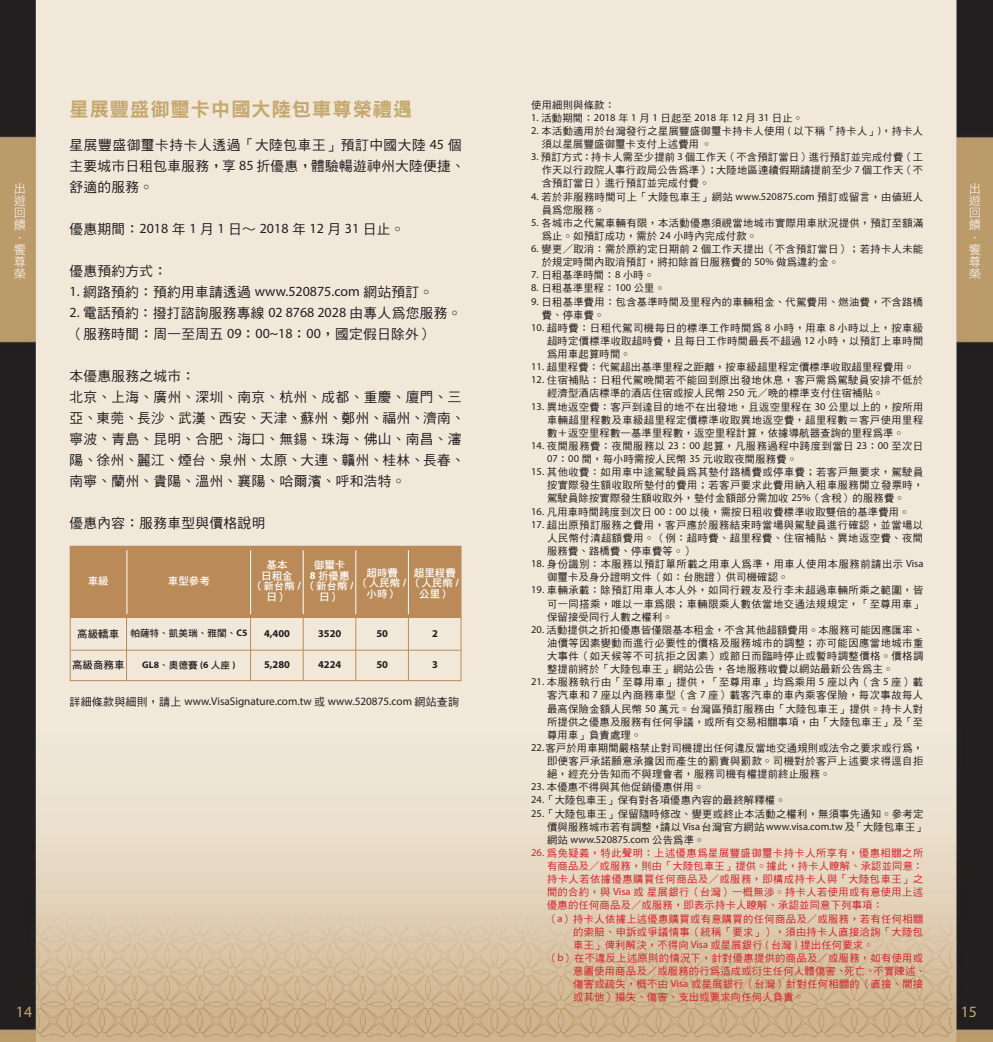
<style>
.page{position:relative;width:993px;height:1042px;background:#fff}
.page>*{position:absolute;margin:0;border:0;box-sizing:border-box;transform-origin:0 0}
.t1{font:19.25px "DF Hei Std W9";letter-spacing:.05em;color:#c5a86e}
.t2{font:15.75px "Myriad Pro";color:#c5a86e}
.t3{font:500 14px/21px "Hei";color:#231f20}
.t4{font:12.25px/12.2px "DF Hei Std W3";color:#fff}
.t5{font:11.2px "Myriad Pro";color:#231f20}
.t6{font:500 10.5px/13.1px "Hei";color:#231f20;text-align:justify}
.t7{font:500 10.5px/13.1px "Hei";letter-spacing:.005em;color:#d1232a;text-align:justify}
.t8{font:500 10.5px/13.1px "Hei";letter-spacing:.03em;color:#231f20}
.t9{font:500 10.5px/13.1px "Hei";letter-spacing:.025em;color:#231f20}
.t10{font:10.5px/10.5px "DF Hei Bd HK BF";color:#fff}
.t11{font:10.5px "Myriad Pro";color:#231f20}
.t12{font:700 10.5px "Myriad Pro";color:#231f20}
.t13{font:10.5px "DF Hei Bd HK BF";color:#231f20}
.t14{font:9.62px "DF Hei Bd HK BF";color:#231f20}
.t15{font:700 9.62px "Myriad Pro";color:#231f20}
.s1{font-family:"Hei";font-weight:500}
.s2{font-family:"Myriad Pro";font-weight:400}
.s3{font-family:"Myriad Pro";font-weight:700}
.s4{font-family:"DF Hei Bd HK BF";font-weight:400}
</style>
<div class="page">
<img style="left:0;top:0;width:992px;height:1042px">
<div style="left:70px;top:546px;width:391px;height:71px;background:#ba8b58"></div>
<hr style="left:126px;top:616px;width:1px;height:64px;background:#ba8b58">
<hr style="left:126px;top:550px;width:1px;height:64px;background:#fff">
<hr style="left:250px;top:550px;width:1px;height:64px;background:#fff">
<hr style="left:250px;top:616px;width:1px;height:65px;background:#ba8b58">
<hr style="left:302px;top:550px;width:1px;height:64px;background:#fff">
<hr style="left:302px;top:616px;width:1px;height:64px;background:#ba8b58">
<hr style="left:355px;top:550px;width:1px;height:64px;background:#fff">
<hr style="left:355px;top:616px;width:1px;height:65px;background:#ba8b58">
<hr style="left:408px;top:550px;width:1px;height:64px;background:#fff">
<hr style="left:408px;top:616px;width:1px;height:64px;background:#ba8b58">
<hr style="left:71px;top:650px;width:389px;height:1px;background:#ba8b58">
<p class="t6" style="left:531px;top:98px;width:85px">使用細則與條款：</p>
<p class="t11" style="left:531px;top:111px;width:273px">1. <span class="s1">活動期間：</span>2018 <span class="s1">年</span> 1 <span class="s1">月</span> 1 <span class="s1">日起至</span> 2018 <span class="s1">年</span> 12 <span class="s1">月</span> 31 <span class="s1">日止。</span></p>
<p class="t6" style="left:541px;top:124px;width:383px;text-indent:-10px"><span class="s2">2.</span> 本活動適用於台灣發行之星展豐盛御璽卡持卡人使用 <span class="s2">(</span> 以下稱「持卡人」<span class="s2">)</span>，持卡人須以星展豐盛御璽卡支付上述費用。</p>
<p class="t6" style="left:541px;top:150px;width:383px;text-indent:-10px"><span class="s2">3.</span> 預訂方式：持卡人需至少提前 <span class="s2">3</span> 個工作天（不含預訂當日）進行預訂並完成付費（工作天以行政院人事行政局公告為準）；大陸地區連續假期請提前至少 <span class="s2">7</span> 個工作天（不含預訂當日）進行預訂並完成付費。</p>
<p class="t6" style="left:541px;top:190px;width:383px;text-indent:-10px"><span class="s2">4.</span> 若於非服務時間可上「大陸包車王」網站 <span class="s2">www.520875.com</span> 預訂或留言，由值班人員為您服務。</p>
<p class="t6" style="left:541px;top:216px;width:383px;text-indent:-10px"><span class="s2">5.</span> 各城市之代駕車輛有限，本活動優惠須視當地城市實際用車狀況提供，預訂至額滿為止。如預訂成功，需於 <span class="s2">24</span> 小時內完成付款。</p>
<p class="t6" style="left:541px;top:242px;width:383px;text-indent:-10px"><span class="s2">6.</span> 變更／取消：需於原約定日期前 <span class="s2">2</span> 個工作天提出（不含預訂當日）；若持卡人未能於規定時間內取消預訂，將扣除首日服務費的 <span class="s2">50%</span> 做為違約金。</p>
<p class="t6" style="left:531px;top:269px;width:125px"><span class="s2">7.</span> 日租基準時間：<span class="s2">8</span> 小時。</p>
<p class="t6" style="left:531px;top:282px;width:135px"><span class="s2">8.</span> 日租基準里程：<span class="s2">100</span> 公里。</p>
<p class="t6" style="left:541px;top:295px;width:383px;text-indent:-10px"><span class="s2">9.</span> 日租基準費用：包含基準時間及里程內的車輛租金、代駕費用、燃油費，不含路橋費、停車費。</p>
<p class="t6" style="left:547px;top:321px;width:378px;text-indent:-16px"><span class="s2">10.</span> 超時費：日租代駕司機每日的標準工作時間為 <span class="s2">8</span> 小時，用車 <span class="s2">8</span> 小時以上，按車級超時定價標準收取超時費，且每日工作時間最長不超過 <span class="s2">12</span> 小時，以預訂上車時間為用車起算時間。</p>
<p class="t6" style="left:531px;top:360px;width:385px"><span class="s2">11.</span> 超里程費：代駕超出基準里程之距離，按車級超里程定價標準收取超里程費用。</p>
<p class="t9" style="left:547px;top:374px;width:378px;text-indent:-16px"><span class="s2">12.</span> 住宿補貼：日租代駕晚間若不能回到原出發地休息，客戶需為駕駛員安排不低於經濟型酒店標準的酒店住宿或按人民幣 <span class="s2">250</span> 元／晚的標準支付住宿補貼。</p>
<p class="t6" style="left:547px;top:400px;width:378px;text-indent:-16px"><span class="s2">13.</span> 異地返空費：客戶到達目的地不在出發地，且返空里程在 <span class="s2">30</span> 公里以上的，按所用車輛超里程數及車級超里程定價標準收取異地返空費，超里程數＝客戶使用里程數＋返空里程數—基準里程數，返空里程計算，依據導航器查詢的里程為準。</p>
<p class="t8" style="left:547px;top:439px;width:378px;text-indent:-16px"><span class="s2">14.</span> 夜間服務費：夜間服務以 <span class="s2">23</span>：<span class="s2">00</span> 起算，凡服務過程中跨度到當日 <span class="s2">23</span>：<span class="s2">00</span> 至次日<br><span class="s2">07</span>：<span class="s2">00</span> 間，每小時需按人民幣 <span class="s2">35</span> 元收取夜間服務費。</p>
<p class="t6" style="left:547px;top:465px;width:378px;text-indent:-16px"><span class="s2">15.</span> 其他收費：如用車中途駕駛員為其墊付路橋費或停車費；若客戶無要求，駕駛員按實際發生額收取所墊付的費用；若客戶要求此費用納入租車服務開立發票時，駕駛員除按實際發生額收取外，墊付金額部分需加收 <span class="s2">25%</span>（含稅）的服務費。</p>
<p class="t6" style="left:531px;top:505px;width:380px"><span class="s2">16.</span> 凡用車時間跨度到次日 <span class="s2">00</span>：<span class="s2">00</span> 以後，需按日租收費標準收取雙倍的基準費用。</p>
<p class="t6" style="left:547px;top:518px;width:378px;text-indent:-16px"><span class="s2">17.</span> 超出原預訂服務之費用，客戶應於服務結束時當場與駕駛員進行確認，並當場以人民幣付清超額費用。（例：超時費、超里程費、住宿補貼、異地返空費、夜間服務費、路橋費、停車費等。）</p>
<p class="t8" style="left:547px;top:557px;width:378px;text-indent:-16px"><span class="s2">18.</span> 身份識別：本服務以預訂單所載之用車人為準，用車人使用本服務前請出示 <span class="s2">Visa</span>御璽卡及身分證明文件（如：台胞證）供司機確認。</p>
<p class="t6" style="left:547px;top:584px;width:378px;text-indent:-16px"><span class="s2">19.</span> 車輛承載：除預訂用車人本人外，如同行親友及行李未超過車輛所乘之範圍，皆可一同搭乘，唯以一車為限；車輛限乘人數依當地交通法規規定，「至尊用車」保留接受同行人數之權利。</p>
<p class="t6" style="left:547px;top:623px;width:378px;text-indent:-16px"><span class="s2">20.</span> 活動提供之折扣優惠皆僅限基本租金，不含其他超額費用。本服務可能因應匯率、油價等因素變動而進行必要性的價格及服務城市的調整；亦可能因應當地城市重大事件（如天候等不可抗拒之因素）或節日而臨時停止或暫時調整價格。價格調整提前將於「大陸包車王」網站公告，各地服務收費以網站最新公告為主。</p>
<p class="t6" style="left:547px;top:675px;width:378px;text-indent:-16px"><span class="s2">21.</span> 本服務執行由「至尊用車」提供，「至尊用車」均為乘用 <span class="s2">5</span> 座以內（含 <span class="s2">5</span> 座）載客汽車和 <span class="s2">7</span> 座以內商務車型（含 <span class="s2">7</span> 座）載客汽車的車內乘客保險，每次事故每人最高保險金額人民幣 <span class="s2">50</span> 萬元。台灣區預訂服務由「大陸包車王」提供。持卡人對所提供之優惠及服務有任何爭議，或所有交易相關事項，由「大陸包車王」及「至尊用車」負責處理。</p>
<p class="t6" style="left:547px;top:741px;width:378px;text-indent:-16px"><span class="s2">22.</span>客戶於用車期間嚴格禁止對司機提出任何違反當地交通規則或法令之要求或行為，即便客戶承諾願意承擔因而產生的罰責與罰款。司機對於客戶上述要求得逕自拒絕，經充分告知而不與理會者，服務司機有權提前終止服務。</p>
<p class="t6" style="left:531px;top:780px;width:175px"><span class="s2">23.</span> 本優惠不得與其他促銷優惠併用。</p>
<p class="t6" style="left:531px;top:794px;width:256px"><span class="s2">24.</span>「大陸包車王」保有對各項優惠內容的最終解釋權。</p>
<p class="t6" style="left:547px;top:807px;width:380px;text-align:left;text-indent:-16px"><span class="s2">25.</span>「大陸包車王」保留隨時修改、變更或終止本活動之權利，無須事先通知。參考定價與服務城市若有調整，請以<span class="s2">Visa</span>台灣官方網站<span class="s2">www.visa.com.tw</span>及「大陸包車王」網站 <span class="s2">www.520875.com</span> 公告為準。</p>
<p class="t7" style="left:547px;top:846px;width:378px;text-indent:-16px"><span class="s2">26.</span> 為免疑義，特此聲明：上述優惠為星展豐盛御璽卡持卡人所享有，優惠相關之所有商品及／或服務，則由「大陸包車王」提供。據此，持卡人瞭解、承認並同意：持卡人若依據優惠購買任何商品及／或服務，即構成持卡人與「大陸包車王」之間的合約，與 <span class="s2">Visa</span> 或星展銀行（台灣）一概無涉。持卡人若使用或有意使用上述優惠的任何商品及／或服務，即表示持卡人瞭解、承認並同意下列事項：</p>
<p class="t7" style="left:573px;top:912px;width:352px;text-indent:-26px">（<span class="s2">a</span>）持卡人依據上述優惠購買或有意購買的任何商品及／或服務，若有任何相關的索賠、申訴或爭議情事（統稱「要求」），須由持卡人直接洽詢「大陸包車王」俾利解決，不得向 <span class="s2">Visa</span> 或星展銀行 <span class="s2">(</span> 台灣 <span class="s2">)</span> 提出任何要求。</p>
<p class="t7" style="left:573px;top:951px;width:354px;text-align:left;text-indent:-26px">（<span class="s2">b</span>）在不違反上述原則的情況下，針對優惠提供的商品及／或服務，如有使用或意圖使用商品及／或服務的行為造成或衍生任何人體傷害、死亡、不實陳述、傷害或疏失，概不由 <span class="s2">Visa</span> 或星展銀行（台灣）針對任何相關的（直接、間接或其他）損失、傷害、支出或要求向任何人負責。</p>
<p class="t1" style="left:69px;top:98px;width:344px">星展豐盛御璽卡中國大陸包車尊榮禮遇</p>
<p class="t3" style="left:69px;top:134px;width:397px">星展豐盛御璽卡持卡人透過「大陸包車王」預訂中國大陸 <span class="s2">45</span> 個主要城市日租包車服務，享 <span class="s2">85</span> 折優惠，體驗暢遊神州大陸便捷、舒適的服務。</p>
<p class="t3" style="left:69px;top:218px;width:337px">優惠期間：<span class="s2">2018</span> 年 <span class="s2">1</span> 月 <span class="s2">1</span> 日～ <span class="s2">2018</span> 年 <span class="s2">12</span> 月 <span class="s2">31</span> 日止。</p>
<p class="t3" style="left:69px;top:260px;width:99px">優惠預約方式：</p>
<p class="t3" style="left:69px;top:281px;width:365px"><span class="s2">1.</span> 網路預約：預約用車請透過 <span class="s2">www.520875.com</span> 網站預訂。</p>
<p class="t3" style="left:69px;top:302px;width:393px"><span class="s2">2.</span> 電話預約：撥打諮詢服務專線 <span class="s2">02 8768 2028</span> 由專人為您服務。（服務時間：周一至周五 <span class="s2">09</span>：<span class="s2">00~18</span>：<span class="s2">00</span>，國定假日除外）</p>
<p class="t3" style="left:69px;top:365px;width:127px">本優惠服務之城市：</p>
<p class="t3" style="left:69px;top:386px;width:397px">北京、上海、廣州、深圳、南京、杭州、成都、重慶、廈門、三亞、東莞、長沙、武漢、西安、天津、蘇州、鄭州、福州、濟南、寧波、青島、昆明、合肥、海口、無錫、珠海、佛山、南昌、瀋陽、徐州、麗江、煙台、泉州、太原、大連、贛州、桂林、長春、南寧、蘭州、貴陽、溫州、襄陽、哈爾濱、呼和浩特。</p>
<p class="t3" style="left:69px;top:512px;width:197px">優惠內容：服務車型與價格說明</p>
<p class="t4" style="left:14px;top:182px;width:13px">出遊回饋．饗尊榮</p>
<p class="t4" style="left:968px;top:182px;width:13px">出遊回饋．饗尊榮</p>
<p class="t10" style="left:266px;top:559px;width:22px">基本</p>
<p class="t10" style="left:261px;top:570px;width:33px">日租金</p>
<p class="t10" style="left:266px;top:580px;width:89px;text-indent:-14px">（新台幣 <span class="s3">/</span> （新台幣 <span class="s3">/</span>日）</p>
<p class="t10" style="left:314px;top:559px;width:33px">御璽卡</p>
<p class="t10" style="left:309px;top:570px;width:41px"><span class="s3">8</span> 折優惠</p>
<p class="t10" style="left:319px;top:591px;width:22px">日）</p>
<p class="t10" style="left:366px;top:567px;width:33px">超時費</p>
<p class="t10" style="left:366px;top:578px;width:94px;text-indent:-8px">（人民幣 <span class="s3">/</span> （人民幣 <span class="s3">/</span>小時）</p>
<p class="t10" style="left:414px;top:567px;width:43px">超里程費</p>
<p class="t10" style="left:419px;top:588px;width:33px">公里）</p>
<p class="t10" style="left:88px;top:576px;width:22px">車級</p>
<p class="t10" style="left:168px;top:576px;width:43px">車型參考</p>
<p class="t14" style="left:130px;top:628px;width:118px">帕薩特、凱美瑞、雅閣、<span class="s3">C5</span></p>
<p class="t15" style="left:142px;top:658px;width:95px">GL8<span class="s4">、奧德賽</span> (6 <span class="s4">人座</span> )</p>
<p class="t13" style="left:77px;top:628px;width:43px">高級轎車</p>
<p class="t13" style="left:72px;top:660px;width:54px">高級商務車</p>
<p class="t12" style="left:264px;top:626px;width:28px">4,400</p>
<p class="t12" style="left:264px;top:658px;width:28px">5,280</p>
<p class="t12" style="left:318px;top:626px;width:25px">3520</p>
<p class="t12" style="left:318px;top:658px;width:25px">4224</p>
<p class="t12" style="left:376px;top:626px;width:13px">50</p>
<p class="t12" style="left:376px;top:658px;width:13px">50</p>
<p class="t12" style="left:432px;top:626px;width:7px">2</p>
<p class="t12" style="left:432px;top:658px;width:7px">3</p>
<p class="t5" style="left:69px;top:694px;width:391px"><span class="s1">詳細條款與細則，請上</span> www.VisaSignature.com.tw <span class="s1">或</span> www.520875.com <span class="s1">網站查詢</span></p>
<h2 class="t2" style="left:16px;top:1002px;width:18px">14</h2>
<h2 class="t2" style="left:960px;top:1002px;width:18px">15</h2>
</div>
